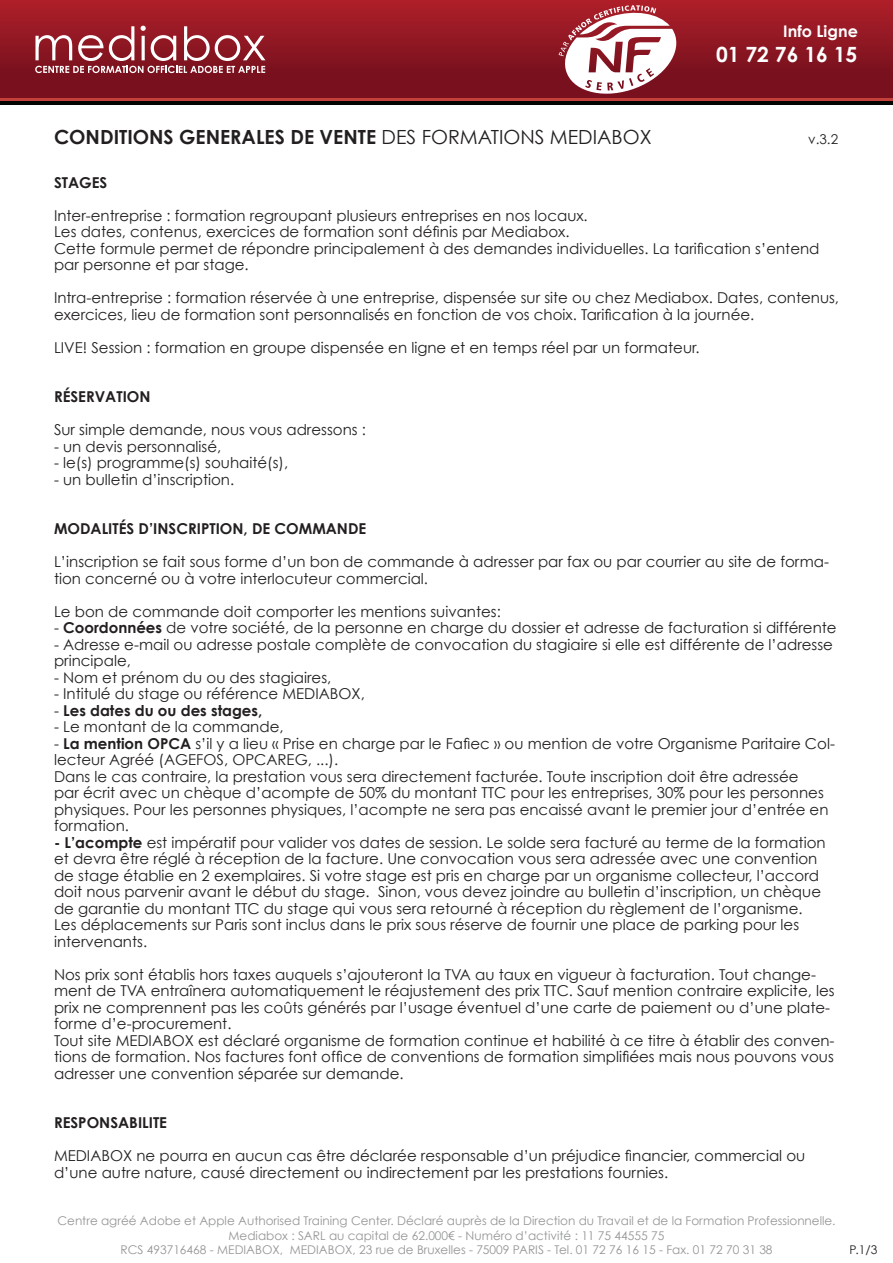
<style>
.page{position:relative;width:893px;height:1263px;background:#fff}
.page>*{position:absolute;margin:0;border:0;box-sizing:border-box;transform-origin:0 0}
.t1{font:700 21px "Century Gothic";color:#fff}
.t2{font:700 19.5px "Century Gothic";color:#231f20}
.t3{font:700 16.05px "Century Gothic";color:#fff}
.t4{font:15px/16.5px "Century Gothic";color:#231f20}
.t5{font:700 15px "Century Gothic";color:#231f20}
.t6{font:13.5px "Century Gothic";color:#231f20}
.t7{font:12px/14.4px "Century Gothic";color:#939598;text-align:center}
.t8{font:12px "Century Gothic";color:#231f20}
.s1{font-weight:400}
.s2{font-weight:700}
</style>
<div class="page">
<div style="left:0;top:0;width:893px;height:99px;background:linear-gradient(to bottom,#ab1f29,#6e0d1b)"></div>
<svg style="left:35px;top:26px;width:230px;height:47px"></svg>
<hr style="left:0;top:98px;width:893px;height:3px;background:#c4403a">
<hr style="left:0;top:101px;width:893px;height:4px;background:#040503">
<svg style="left:559px;top:5px;width:122px;height:93px"></svg>
<p class="t3" style="left:783px;top:21px;width:76px">Info Ligne</p>
<h1 class="t1" style="left:716px;top:41px;width:143px">01 72 76 16 15</h1>
<h2 class="t2" style="left:54px;top:124px;width:599px">CONDITIONS GENERALES DE VENTE <span class="s1">DES FORMATIONS MEDIABOX</span></h2>
<p class="t6" style="left:808px;top:130px;width:31px">v.3.2</p>
<p class="t5" style="left:54px;top:173px;width:55px">STAGES</p>
<p class="t4" style="left:54px;top:207px;width:767px">Inter-entreprise : formation regroupant plusieurs entreprises en nos locaux.<br>Les dates, contenus, exercices de formation sont définis par Mediabox.<br>Cette formule permet de répondre principalement à des demandes individuelles. La tarification s’entend par personne et par stage.</p>
<p class="t4" style="left:54px;top:289px;width:786px">Intra-entreprise : formation réservée à une entreprise, dispensée sur site ou chez Mediabox. Dates, contenus, exercices, lieu de formation sont personnalisés en fonction de vos choix. Tarification à la journée.</p>
<p class="t4" style="left:54px;top:339px;width:647px">LIVE! Session : formation en groupe dispensée en ligne et en temps réel par un formateur.</p>
<p class="t5" style="left:54px;top:387px;width:98px">RÉSERVATION</p>
<p class="t4" style="left:54px;top:421px;width:313px">Sur simple demande, nous vous adressons :</p>
<p class="t4" style="left:54px;top:438px;width:169px">- un devis personnalisé,</p>
<p class="t4" style="left:54px;top:454px;width:236px">- le(s) programme(s) souhaité(s),</p>
<p class="t4" style="left:54px;top:471px;width:182px">- un bulletin d’inscription.</p>
<p class="t5" style="left:54px;top:519px;width:314px">MODALITÉS D’INSCRIPTION, DE COMMANDE</p>
<p class="t4" style="left:54px;top:553px;width:776px">L’inscription se fait sous forme d’un bon de commande à adresser par fax ou par courrier au site de forma&shy;tion concerné ou à votre interlocuteur commercial.</p>
<p class="t4" style="left:54px;top:603px;width:448px">Le bon de commande doit comporter les mentions suivantes:</p>
<p class="t4" style="left:54px;top:619px;width:784px">- <span class="s2">Coordonnées</span> de votre société, de la personne en charge du dossier et adresse de facturation si différente</p>
<p class="t4" style="left:54px;top:636px;width:780px">- Adresse e-mail ou adresse postale complète de convocation du stagiaire si elle est différente de l’adresse principale,</p>
<p class="t4" style="left:54px;top:669px;width:279px">- Nom et prénom du ou des stagiaires,</p>
<p class="t4" style="left:54px;top:685px;width:312px">- Intitulé du stage ou référence MEDIABOX,</p>
<p class="t5" style="left:54px;top:701px;width:210px"><span class="s1">-</span> Les dates du ou des stages,</p>
<p class="t4" style="left:54px;top:718px;width:231px">- Le montant de la commande,</p>
<p class="t4" style="left:54px;top:735px;width:782px">- <span class="s2">La mention OPCA</span> s’il y a lieu « Prise en charge par le Fafiec » ou mention de votre Organisme Paritaire Col&shy;lecteur Agréé (AGEFOS, OPCAREG, ...).<br>Dans le cas contraire, la prestation vous sera directement facturée. Toute inscription doit être adressée<br>par écrit avec un chèque d’acompte de 50% du montant TTC pour les entreprises, 30% pour les personnes physiques. Pour les personnes physiques, l’acompte ne sera pas encaissé avant le premier jour d’entrée en formation.</p>
<p class="t4" style="left:54px;top:834px;width:773px"><span class="s2">- L’acompte</span> est impératif pour valider vos dates de session. Le solde sera facturé au terme de la formation et devra être réglé à réception de la facture. Une convocation vous sera adressée avec une convention de stage établie en 2 exemplaires. Si votre stage est pris en charge par un organisme collecteur, l’accord doit nous parvenir avant le début du stage. Sinon, vous devez joindre au bulletin d’inscription, un chèque de garantie du montant TTC du stage qui vous sera retourné à réception du règlement de l’organisme.<br>Les déplacements sur Paris sont inclus dans le prix sous réserve de fournir une place de parking pour les intervenants.</p>
<p class="t4" style="left:54px;top:966px;width:782px">Nos prix sont établis hors taxes auquels s’ajouteront la TVA au taux en vigueur à facturation. Tout change&shy;ment de TVA entraînera automatiquement le réajustement des prix TTC. Sauf mention contraire explicite, les prix ne comprennent pas les coûts générés par l’usage éventuel d’une carte de paiement ou d’une plate&shy;forme d’e-procurement.<br>Tout site MEDIABOX est déclaré organisme de formation continue et habilité à ce titre à établir des conven&shy;tions de formation. Nos factures font office de conventions de formation simplifiées mais nous pouvons vous adresser une convention séparée sur demande.</p>
<p class="t5" style="left:54px;top:1113px;width:115px">RESPONSABILITE</p>
<p class="t4" style="left:54px;top:1147px;width:753px">MEDIABOX ne pourra en aucun cas être déclarée responsable d’un préjudice financier, commercial ou d’une autre nature, causé directement ou indirectement par les prestations fournies.</p>
<p class="t7" style="left:57px;top:1213px;width:780px">Centre agréé Adobe et Apple Authorised Training Center. Déclaré auprès de la Direction du Travail et de la Formation Professionnelle.<br>Mediabox : SARL au capital de 62.000€ - Numéro d’activité : 11 75 44555 75<br>RCS 493716468 - MEDIABOX, MEDIABOX, 23 rue de Bruxelles - 75009 PARIS - Tel. 01 72 76 16 15 - Fax. 01 72 70 31 38</p>
<p class="t8" style="left:849px;top:1242px;width:29px">P.1/3</p>
</div>
